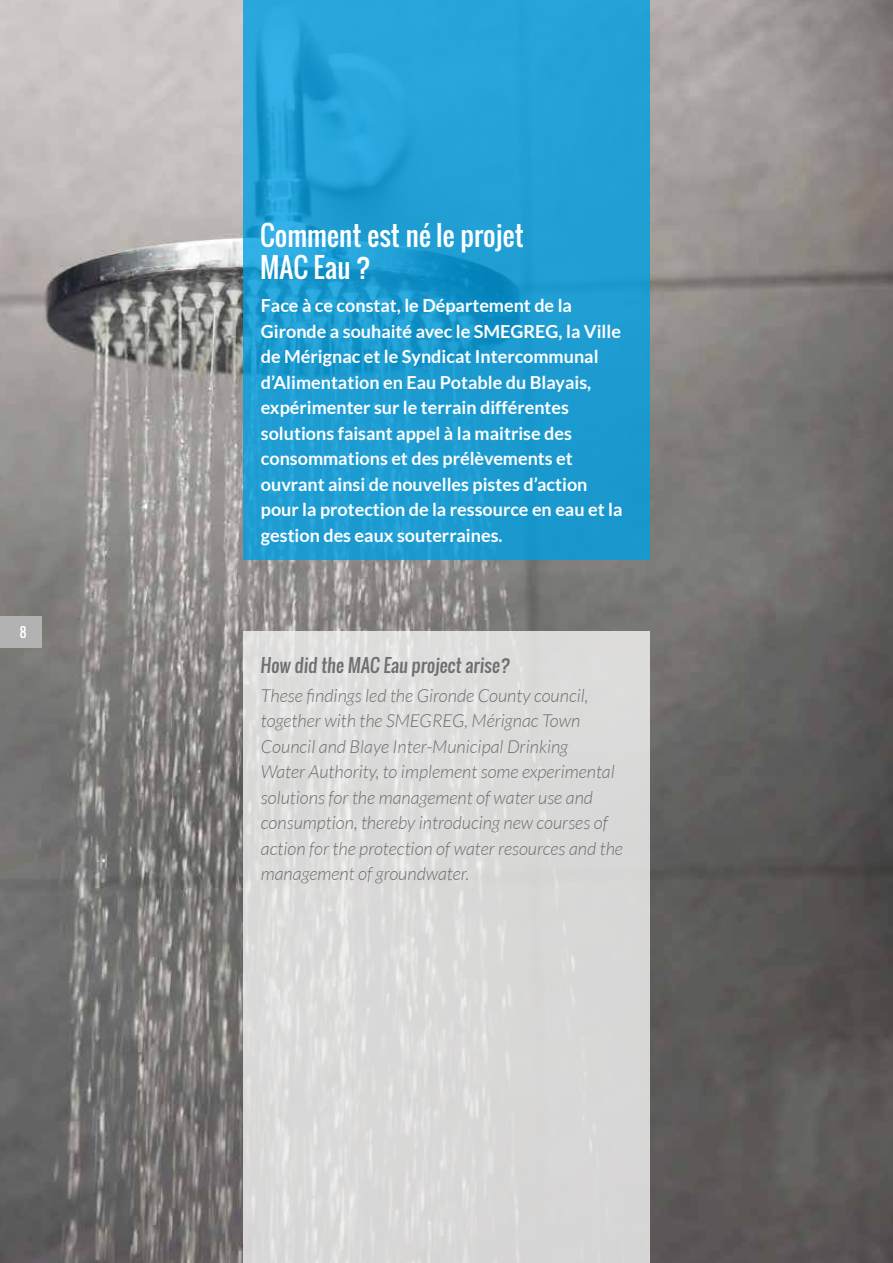
<style>
.page{position:relative;width:893px;height:1263px;background:#fff}
.page>*{position:absolute;margin:0;border:0;box-sizing:border-box;transform-origin:0 0}
.t1{font:27px/32.4px "Oswald";color:#fff}
.t2{font:700 18px/25.5px "Lato";color:#fff}
.t3{font:italic 300 18px/25.5px "Lato";color:#706f6f}
.t4{font:18px "Oswald";color:#706f6f}
.t5{font:13.5px "Oswald";color:#fff}
</style>
<div class="page">
<img style="left:0;top:0;width:893px;height:1263px">
<div style="left:243px;top:632px;width:406px;height:631px;background:#dad9d9"></div>
<svg style="left:243px;top:0;width:406px;height:559px;background:#1f9ed3"></svg>
<div style="left:0;top:616px;width:41px;height:31px;background:#b3b2b2"></div>
<p class="t5" style="left:20px;top:622px;width:8px">8</p>
<h1 class="t1" style="left:260px;top:219px;width:265px">Comment est né le projet<br>MAC Eau ?</h1>
<p class="t2" style="left:261px;top:292px;width:363px">Face à ce constat, le Département de la Gironde a souhaité avec le SMEGREG, la Ville de Mérignac et le Syndicat Intercommunal d’Alimentation en Eau Potable du Blayais, expérimenter sur le terrain différentes solutions faisant appel à la maitrise des consommations et des prélèvements et ouvrant ainsi de nouvelles pistes d’action pour la protection de la ressource en eau et la gestion des eaux souterraines.</p>
<p class="t4" style="left:260px;top:652px;width:254px">How did the MAC Eau project arise?</p>
<p class="t3" style="left:261px;top:683px;width:364px">These findings led the Gironde County council, together with the SMEGREG, Mérignac Town Council and Blaye Inter-Municipal Drinking<br>Water Authority, to implement some experimental solutions for the management of water use and consumption, thereby introducing new courses of action for the protection of water resources and the management of groundwater.</p>
</div>
